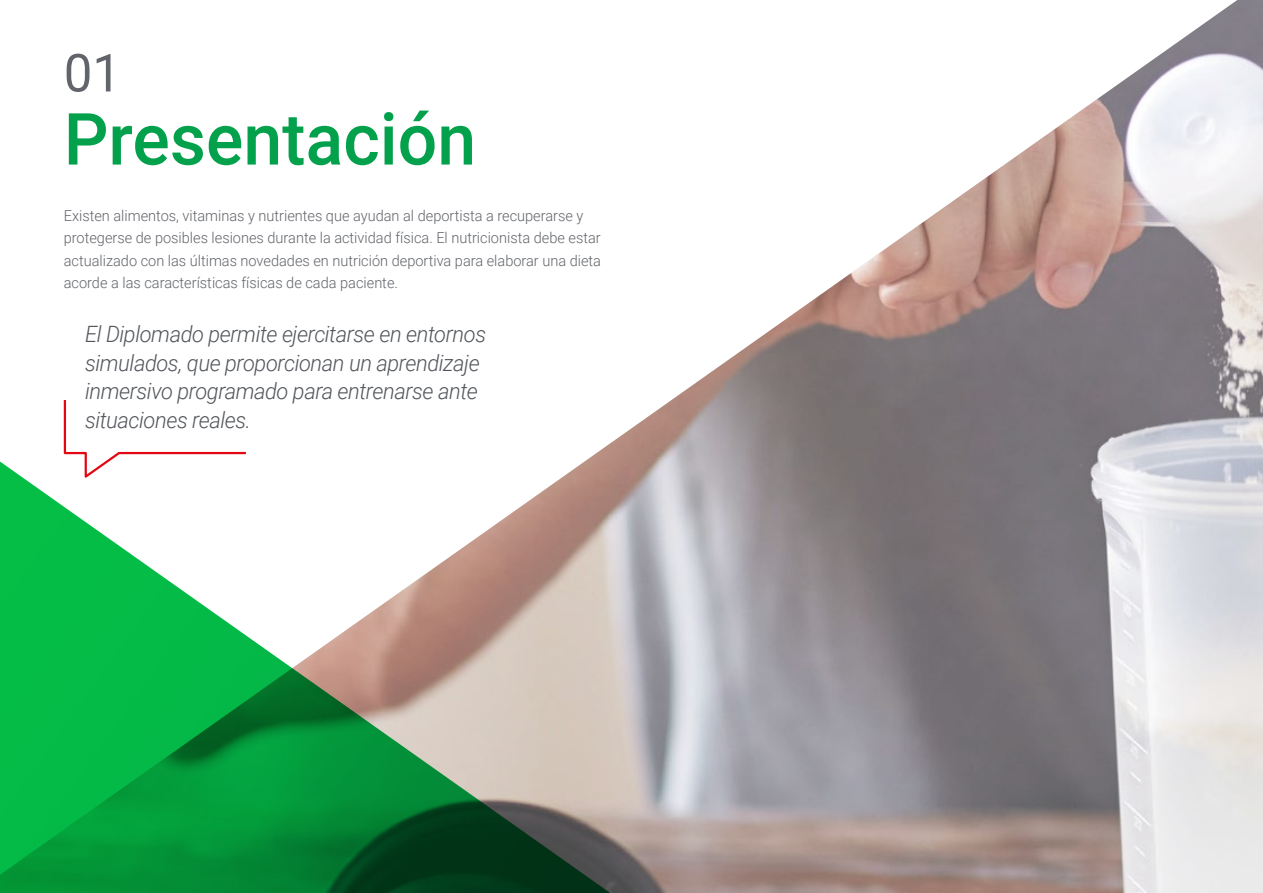
<style>
.page{position:relative;width:1263px;height:893px;background:#fff}
.page>*{position:absolute;margin:0;border:0;box-sizing:border-box;transform-origin:0 0}
.t1{font:500 72px "Roboto";color:#04a14d}
.t2{font:52.5px "Roboto";color:#61646a}
.t3{font:italic 300 22.5px/28.5px "Roboto";letter-spacing:-.02em;color:#52555b}
.t4{font:300 15px/22.5px "Roboto";color:#61646a}
</style>
<div class="page">
<img style="left:606px;top:0;width:657px;height:893px">
<svg style="left:0;top:446px;width:640px;height:447px"></svg>
<svg style="left:63px;top:400px;width:185px;height:81px"></svg>
<h2 class="t2" style="left:64px;top:36px;width:59px">01</h2>
<h1 class="t1" style="left:64px;top:89px;width:414px">Presentación</h1>
<p class="t4" style="left:64px;top:203px;width:539px">Existen alimentos, vitaminas y nutrientes que ayudan al deportista a recuperarse y protegerse de posibles lesiones durante la actividad física. El nutricionista debe estar actualizado con las últimas novedades en nutrición deportiva para elaborar una dieta acorde a las características físicas de cada paciente.</p>
<h3 class="t3" style="left:85px;top:319px;width:403px">El Diplomado permite ejercitarse en entornos simulados, que proporcionan un aprendizaje inmersivo programado para entrenarse ante situaciones reales.</h3>
</div>
